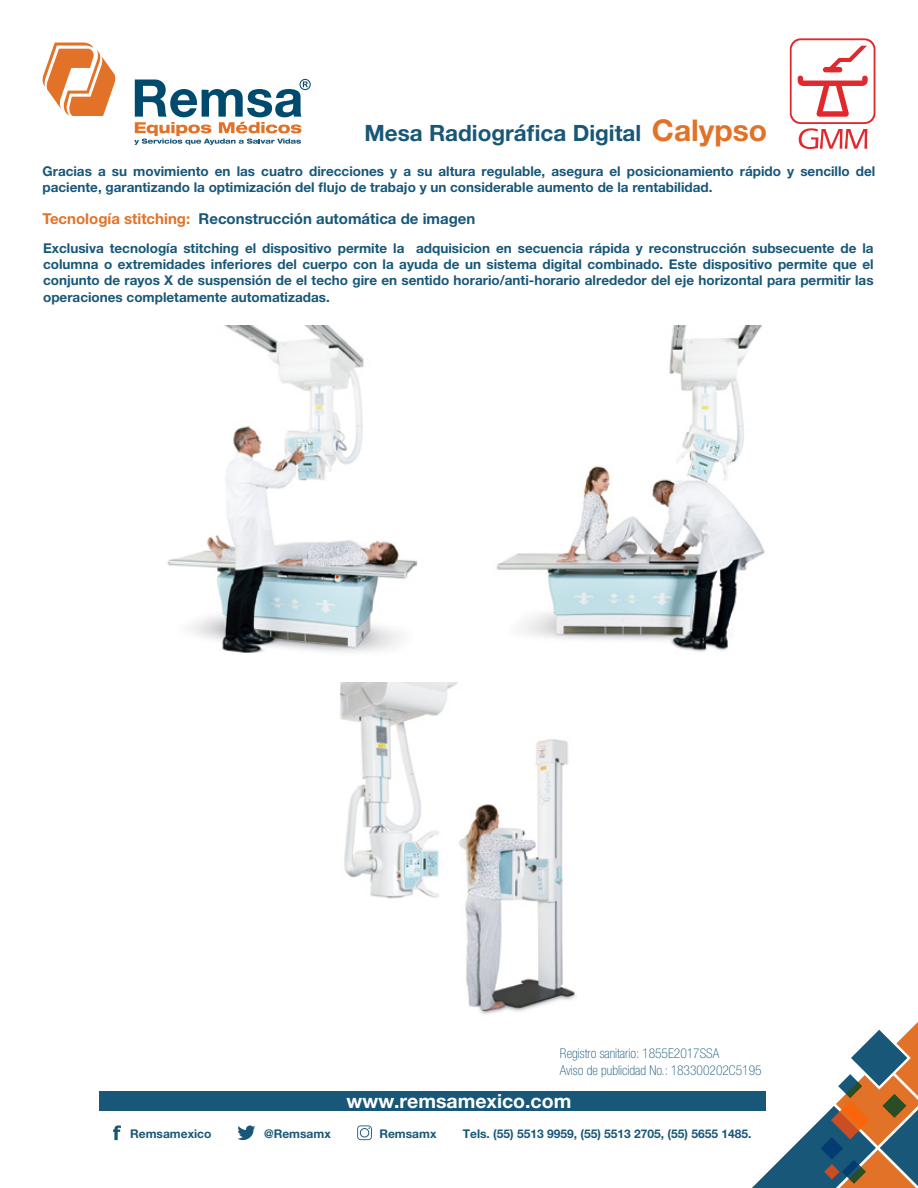
<style>
.page{position:relative;width:918px;height:1188px;background:#fff}
.page>*{position:absolute;margin:0;border:0;box-sizing:border-box;transform-origin:0 0}
.t1{font:700 22.5px "Helvetica Neue LT Pro";color:#185778}
.t2{font:700 19.5px "Helvetica Neue LT Pro";color:#fff}
.t3{font:700 15px "Helvetica Neue LT Std";color:#185778}
.t4{font:700 13.5px/16.2px "Helvetica Neue LT Pro";color:#185778}
.t5{font:100 condensed 13.5px/16.2px "Helvetica Neue LT Pro";color:#185778}
.t6{font:700 12px "Helvetica Neue LT Pro";color:#185778}
.s1{font-size:30px;color:#e27227}
.s2{color:#e27227}
</style>
<div class="page">
<div style="left:99px;top:1091px;width:667px;height:19px;background:#185778"></div>
<svg style="left:752px;top:1022px;width:166px;height:166px"></svg>
<svg style="left:113px;top:1125px;width:8px;height:15px"></svg>
<svg style="left:237px;top:1125px;width:18px;height:16px"></svg>
<svg style="left:357px;top:1125px;width:15px;height:15px"></svg>
<svg style="left:42px;top:43px;width:74px;height:73px"></svg>
<svg style="left:134px;top:79px;width:177px;height:66px"></svg>
<svg style="left:790px;top:38px;width:85px;height:111px"></svg>
<img style="left:167px;top:326px;width:251px;height:327px">
<img style="left:496px;top:326px;width:269px;height:326px">
<img style="left:340px;top:682px;width:237px;height:333px">
<h1 class="t1" style="left:364px;top:119px;width:404px">Mesa Radiográfica Digital <span class="s1">Calypso</span></h1>
<p class="t4" style="left:43px;top:163px;width:834px">Gracias a su movimiento en las cuatro direcciones y a su altura regulable, asegura el posicionamiento rápido y sencillo del paciente, garantizando la optimización del flujo de trabajo y un considerable aumento de la rentabilidad.</p>
<p class="t3" style="left:43px;top:209px;width:434px"><span class="s2">Tecnología stitching:</span> Reconstrucción automática de imagen</p>
<p class="t4" style="left:43px;top:240px;width:832px;text-align:justify">Exclusiva tecnología stitching el dispositivo permite la adquisicion en secuencia rápida y reconstrucción subsecuente de la columna o extremidades inferiores del cuerpo con la ayuda de un sistema digital combinado. Este dispositivo permite que el conjunto de rayos X de suspensión de el techo gire en sentido horario/anti-horario alrededor del eje horizontal para permitir las operaciones completamente automatizadas.</p>
<p class="t5" style="left:560px;top:1046px;width:203px">Registro sanitario: 1855E2017SSA<br>Aviso de publicidad No.: 183300202C5195</p>
<h2 class="t2" style="left:347px;top:1089px;width:226px">www.remsamexico.com</h2>
<p class="t6" style="left:130px;top:1126px;width:83px">Remsamexico</p>
<p class="t6" style="left:264px;top:1126px;width:68px">@Remsamx</p>
<p class="t6" style="left:379px;top:1126px;width:59px">Remsamx</p>
<p class="t6" style="left:463px;top:1126px;width:290px">Tels. (55) 5513 9959, (55) 5513 2705, (55) 5655 1485.</p>
</div>
